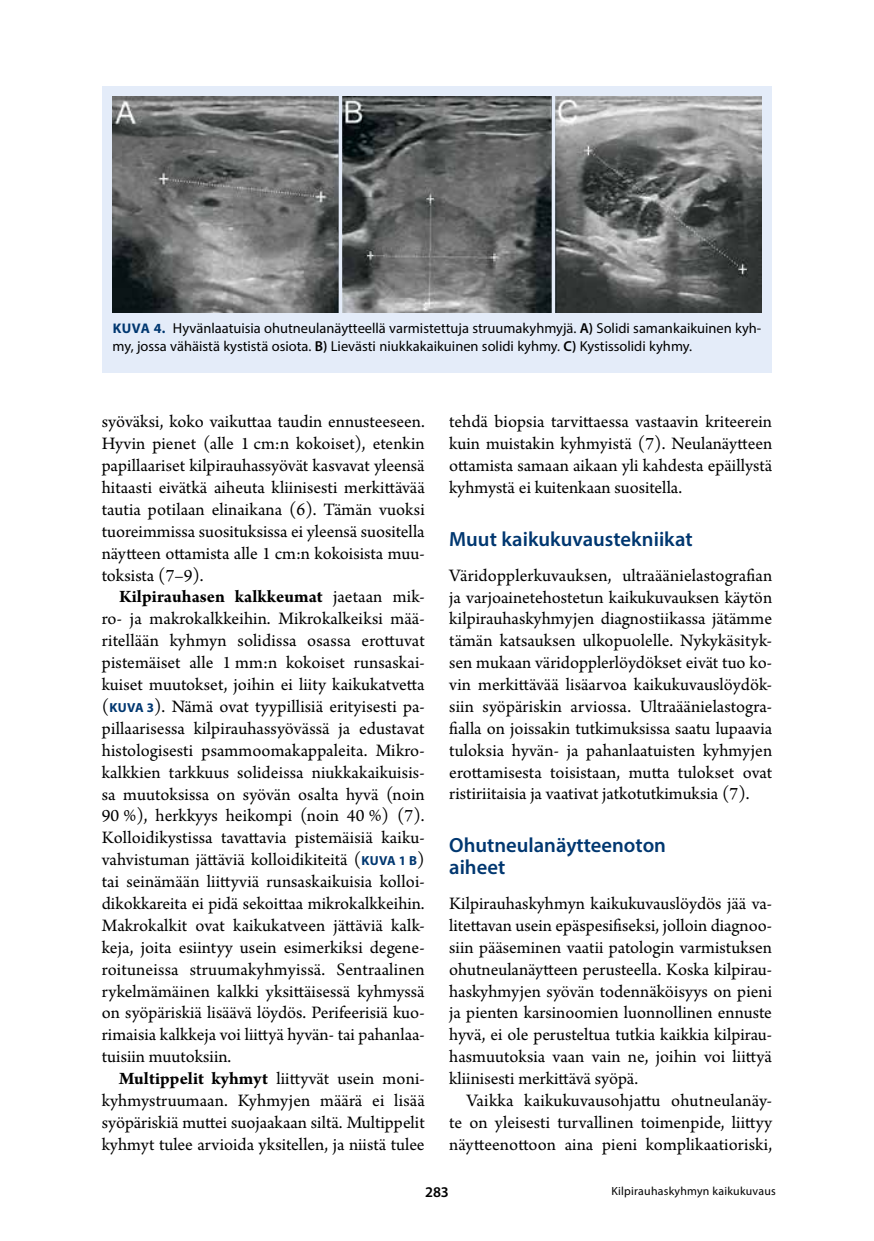
<style>
.page{position:relative;width:874px;height:1241px;background:#fff}
.page>*{position:absolute;margin:0;border:0;box-sizing:border-box;transform-origin:0 0}
.t1{font:600 20.65px/21.9px "Myriad Pro";color:#003770}
.t2{font:18.38px/21.9px "Arno Pro";color:#000;text-align:justify}
.t3{font:600 14.88px "Myriad Pro";color:#000}
.t4{font:14.35px/17.5px "Myriad Pro";color:#000}
.t5{font:11.9px "Myriad Pro";letter-spacing:.02em;color:#000}
.s1{font-weight:700;font-size:14px;color:#003770}
.s2{font-weight:600}
.s3{font-weight:700}
.s4{font-family:"Myriad Pro";font-weight:700;font-size:13.12px;color:#003770}
</style>
<div class="page">
<div style="left:102px;top:86px;width:669px;height:286px;background:#e4ecf9"></div>
<img style="left:112px;top:97px;width:649px;height:216px">
<svg style="left:338px;top:96px;width:4px;height:217px"></svg>
<svg style="left:551px;top:96px;width:4px;height:217px"></svg>
<p class="t4" style="left:112px;top:319px;width:650px"><span class="s1">KUVA 4.</span> Hyvänlaatuisia ohutneulanäytteellä varmistettuja struumakyhmyjä. <span class="s2">A)</span> Solidi samankaikuinen kyh&shy;my, jossa vähäistä kystistä osiota. <span class="s2">B)</span> Lievästi niukkakaikuinen solidi kyhmy. <span class="s2">C)</span> Kystissolidi kyhmy.</p>
<p class="t2" style="left:102px;top:412px;width:324px">syöväksi, koko vaikuttaa taudin ennusteeseen.<br>Hyvin pienet (alle 1 cm:n kokoiset), etenkin papillaariset kilpirauhassyövät kasvavat yleensä hitaasti eivätkä aiheuta kliinisesti merkittävää tautia potilaan elinaikana (6). Tämän vuoksi tuoreimmissa suosituksissa ei yleensä suositella näytteen ottamista alle 1 cm:n kokoisista muu&shy;toksista (7–9).</p>
<p class="t2" style="left:102px;top:587px;width:324px;text-indent:17px"><span class="s3">Kilpirauhasen kalkkeumat</span> jaetaan mik&shy;ro- ja makrokalkkeihin. Mikrokalkeiksi mää&shy;ritellään kyhmyn solidissa osassa erottuvat pistemäiset alle 1 mm:n kokoiset runsaskai&shy;kuiset muutokset, joihin ei liity kaikukatvetta (<span class="s4">KUVA 3</span>). Nämä ovat tyypillisiä erityisesti pa&shy;pillaarisessa kilpirauhassyövässä ja edustavat histologisesti psammoomakappaleita. Mikro&shy;kalkkien tarkkuus solideissa niukkakaikuisis&shy;sa muutoksissa on syövän osalta hyvä (noin 90 %), herkkyys heikompi (noin 40 %) (7).<br>Kolloidikystissa tavattavia pistemäisiä kaiku&shy;vahvistuman jättäviä kolloidikiteitä (<span class="s4">KUVA 1 B</span>) tai seinämään liittyviä runsaskaikuisia kolloi&shy;dikokkareita ei pidä sekoittaa mikrokalkkeihin.<br>Makrokalkit ovat kaikukatveen jättäviä kalk&shy;keja, joita esiintyy usein esimerkiksi degene&shy;roituneissa struumakyhmyissä. Sentraalinen rykelmämäinen kalkki yksittäisessä kyhmyssä on syöpäriskiä lisäävä löydös. Perifeerisiä kuo&shy;rimaisia kalkkeja voi liittyä hyvän- tai pahanlaa&shy;tuisiin muutoksiin.</p>
<p class="t2" style="left:102px;top:1068px;width:324px;text-indent:17px"><span class="s3">Multippelit kyhmyt</span> liittyvät usein moni&shy;kyhmystruumaan. Kyhmyjen määrä ei lisää syöpäriskiä muttei suojaakaan siltä. Multippelit kyhmyt tulee arvioida yksitellen, ja niistä tulee</p>
<p class="t2" style="left:449px;top:412px;width:324px">tehdä biopsia tarvittaessa vastaavin kriteerein kuin muistakin kyhmyistä (7). Neulanäytteen ottamista samaan aikaan yli kahdesta epäillystä kyhmystä ei kuitenkaan suositella.</p>
<p class="t1" style="left:449px;top:527px;width:245px">Muut kaikukuvaustekniikat</p>
<p class="t2" style="left:449px;top:565px;width:324px">Väridopplerkuvauksen, ultraäänielastografian ja varjoainetehostetun kaikukuvauksen käytön kilpirauhaskyhmyjen diagnostiikassa jätämme tämän katsauksen ulkopuolelle. Nykykäsityk&shy;sen mukaan väridopplerlöydökset eivät tuo ko&shy;vin merkittävää lisäarvoa kaikukuvauslöydök&shy;siin syöpäriskin arviossa. Ultraäänielastogra&shy;fialla on joissakin tutkimuksissa saatu lupaavia tuloksia hyvän- ja pahanlaatuisten kyhmyjen erottamisesta toisistaan, mutta tulokset ovat ristiriitaisia ja vaativat jatkotutkimuksia (7).</p>
<p class="t1" style="left:449px;top:833px;width:218px">Ohutneulanäytteenoton aiheet</p>
<p class="t2" style="left:449px;top:893px;width:324px">Kilpirauhaskyhmyn kaikukuvauslöydös jää va&shy;litettavan usein epäspesifiseksi, jolloin diagnoo&shy;siin pääseminen vaatii patologin varmistuksen ohutneulanäytteen perusteella. Koska kilpirau&shy;haskyhmyjen syövän todennäköisyys on pieni ja pienten karsinoomien luonnollinen ennuste hyvä, ei ole perusteltua tutkia kaikkia kilpirau&shy;hasmuutoksia vaan vain ne, joihin voi liittyä kliinisesti merkittävä syöpä.</p>
<p class="t2" style="left:449px;top:1090px;width:324px;text-indent:17px">Vaikka kaikukuvausohjattu ohutneulanäy&shy;te on yleisesti turvallinen toimenpide, liittyy näytteenottoon aina pieni komplikaatioriski,</p>
<p class="t3" style="left:425px;top:1182px;width:25px">283</p>
<p class="t5" style="left:611px;top:1183px;width:166px">Kilpirauhaskyhmyn kaikukuvaus</p>
</div>
